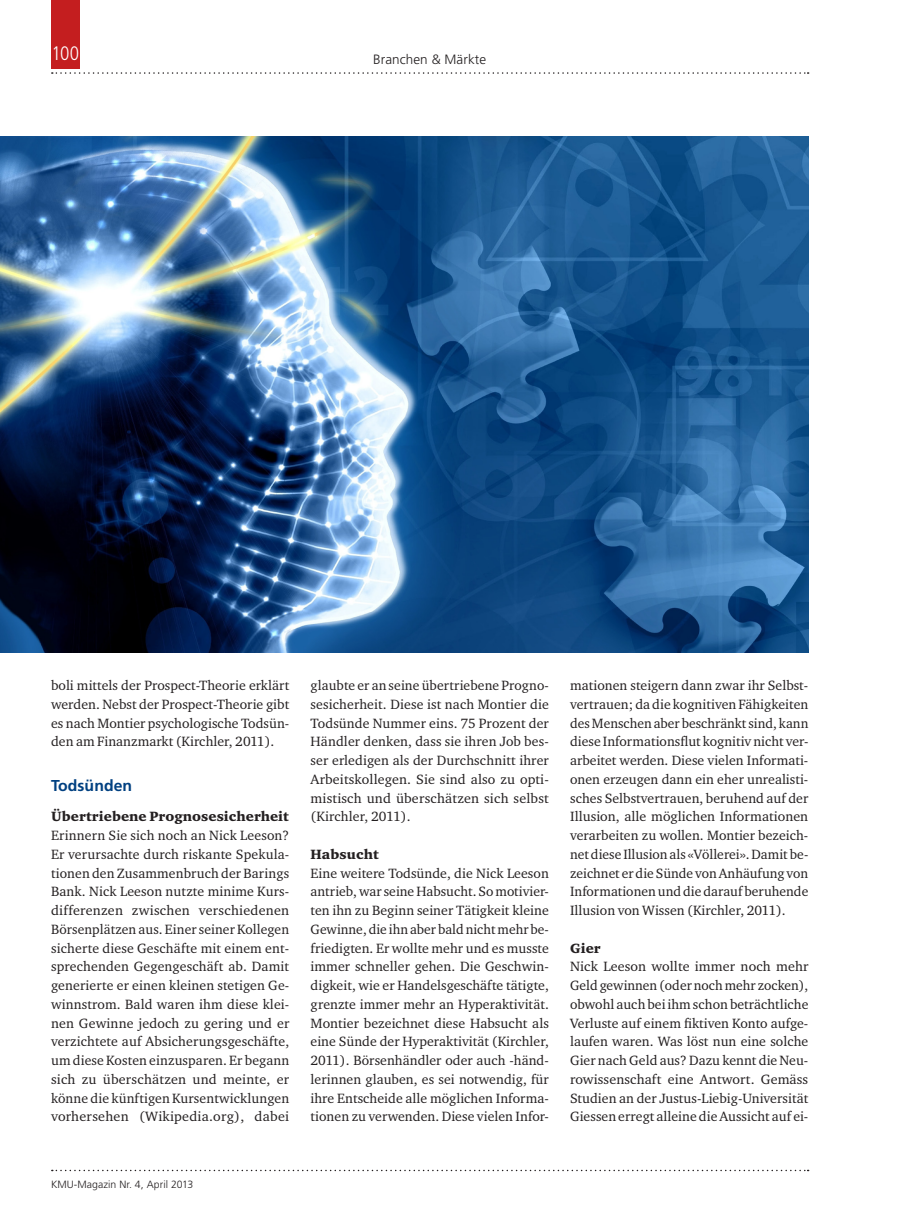
<style>
.page{position:relative;width:902px;height:1212px;background:#fff}
.page>*{position:absolute;margin:0;border:0;box-sizing:border-box;transform-origin:0 0}
.Pagina{font:300 condensed 19.5px "Frutiger LT Std";color:#fff}
.Zwischentitel{font:700 15.75px "Frutiger LT Std";letter-spacing:.005em;color:#014081}
.Grundtext{font:13.8px/18.8px "Charter ITC";letter-spacing:.005em;color:#231f20;text-align:justify}
.Sub_Zwischentitel{font:13.8px "Charter ITC Blac";letter-spacing:.005em;color:#231f20}
.Kapitel{font:300 13.5px "Frutiger LT Std";letter-spacing:.005em;color:#231f20}
.t1{font:300 10.5px "Frutiger LT Std";letter-spacing:.005em;color:#231f20}
</style>
<div class="page">
<svg style="left:52px;top:1170px;width:756px;height:1px"></svg>
<div style="left:51px;top:0;width:29px;height:68px;background:#c41e1f"></div>
<svg style="left:52px;top:72px;width:756px;height:2px"></svg>
<img style="left:0;top:136px;width:808px;height:517px">
<p class="Pagina" style="left:51px;top:42px;width:29px">100</p>
<p class="Kapitel" style="left:373px;top:51px;width:114px">Branchen &amp; Märkte</p>
<p class="Grundtext" style="left:51px;top:676px;width:240px">boli mittels der Prospect-Theorie erklärt werden. Nebst der Prospect-Theorie gibt es nach Montier psychologische Todsün&shy;den am Finanzmarkt (Kirchler, 2011).</p>
<p class="Zwischentitel" style="left:51px;top:777px;width:83px">Todsünden</p>
<p class="Sub_Zwischentitel" style="left:51px;top:808px;width:239px">Übertriebene Prognosesicherheit</p>
<p class="Grundtext" style="left:51px;top:826px;width:240px">Erinnern Sie sich noch an Nick Leeson?<br>Er verursachte durch riskante Spekula&shy;tionen den Zusammenbruch der Barings Bank. Nick Leeson nutzte minime Kurs&shy;differenzen zwischen verschiedenen Börsenplätzen aus. Einer seiner Kollegen sicherte diese Geschäfte mit einem ent&shy;sprechenden Gegengeschäft ab. Damit generierte er einen kleinen stetigen Ge&shy;winnstrom. Bald waren ihm diese klei&shy;nen Gewinne jedoch zu gering und er verzichtete auf Absicherungsgeschäfte, um diese Kosten einzusparen. Er begann sich zu überschätzen und meinte, er könne die künftigen Kursentwicklungen vorhersehen (Wikipedia.org), dabei</p>
<p class="Grundtext" style="left:310px;top:676px;width:240px">glaubte er an seine übertriebene Progno&shy;sesicherheit. Diese ist nach Montier die Todsünde Nummer eins. 75 Prozent der Händler denken, dass sie ihren Job bes&shy;ser erledigen als der Durchschnitt ihrer Arbeitskollegen. Sie sind also zu opti&shy;mistisch und überschätzen sich selbst (Kirchler, 2011).</p>
<p class="Sub_Zwischentitel" style="left:310px;top:846px;width:70px">Habsucht</p>
<p class="Grundtext" style="left:310px;top:863px;width:240px">Eine weitere Todsünde, die Nick Leeson antrieb, war seine Habsucht. So motivier&shy;ten ihn zu Beginn seiner Tätigkeit kleine Gewinne, die ihn aber bald nicht mehr be&shy;friedigten. Er wollte mehr und es musste immer schneller gehen. Die Geschwin&shy;digkeit, wie er Handelsgeschäfte tätigte, grenzte immer mehr an Hyperaktivität.<br>Montier bezeichnet diese Habsucht als eine Sünde der Hyperaktivität (Kirchler, 2011). Börsenhändler oder auch -händ&shy;lerinnen glauben, es sei notwendig, für ihre Entscheide alle möglichen Informa&shy;tionen zu verwenden. Diese vielen Infor-</p>
<p class="Grundtext" style="left:570px;top:676px;width:240px">mationen steigern dann zwar ihr Selbst&shy;vertrauen; da die kognitiven Fähigkeiten des Menschen aber beschränkt sind, kann diese Informationsflut kognitiv nicht ver&shy;arbeitet werden. Diese vielen Informati&shy;onen erzeugen dann ein eher unrealisti&shy;sches Selbstvertrauen, beruhend auf der Illusion, alle möglichen Informationen verarbeiten zu wollen. Montier bezeich&shy;net diese Illusion als «Völlerei». Damit be&shy;zeichnet er die Sünde von Anhäufung von Informationen und die darauf beruhende Illusion von Wissen (Kirchler, 2011).</p>
<p class="Sub_Zwischentitel" style="left:570px;top:939px;width:32px">Gier</p>
<p class="Grundtext" style="left:570px;top:957px;width:240px">Nick Leeson wollte immer noch mehr Geld gewinnen (oder noch mehr zocken), obwohl auch bei ihm schon beträchtliche Verluste auf einem fiktiven Konto aufge&shy;laufen waren. Was löst nun eine solche Gier nach Geld aus? Dazu kennt die Neu&shy;rowissenschaft eine Antwort. Gemäss Studien an der Justus-Liebig-Universität Giessen erregt alleine die Aussicht auf ei-</p>
<p class="t1" style="left:51px;top:1178px;width:144px">KMU-Magazin Nr. 4, April 2013</p>
</div>
